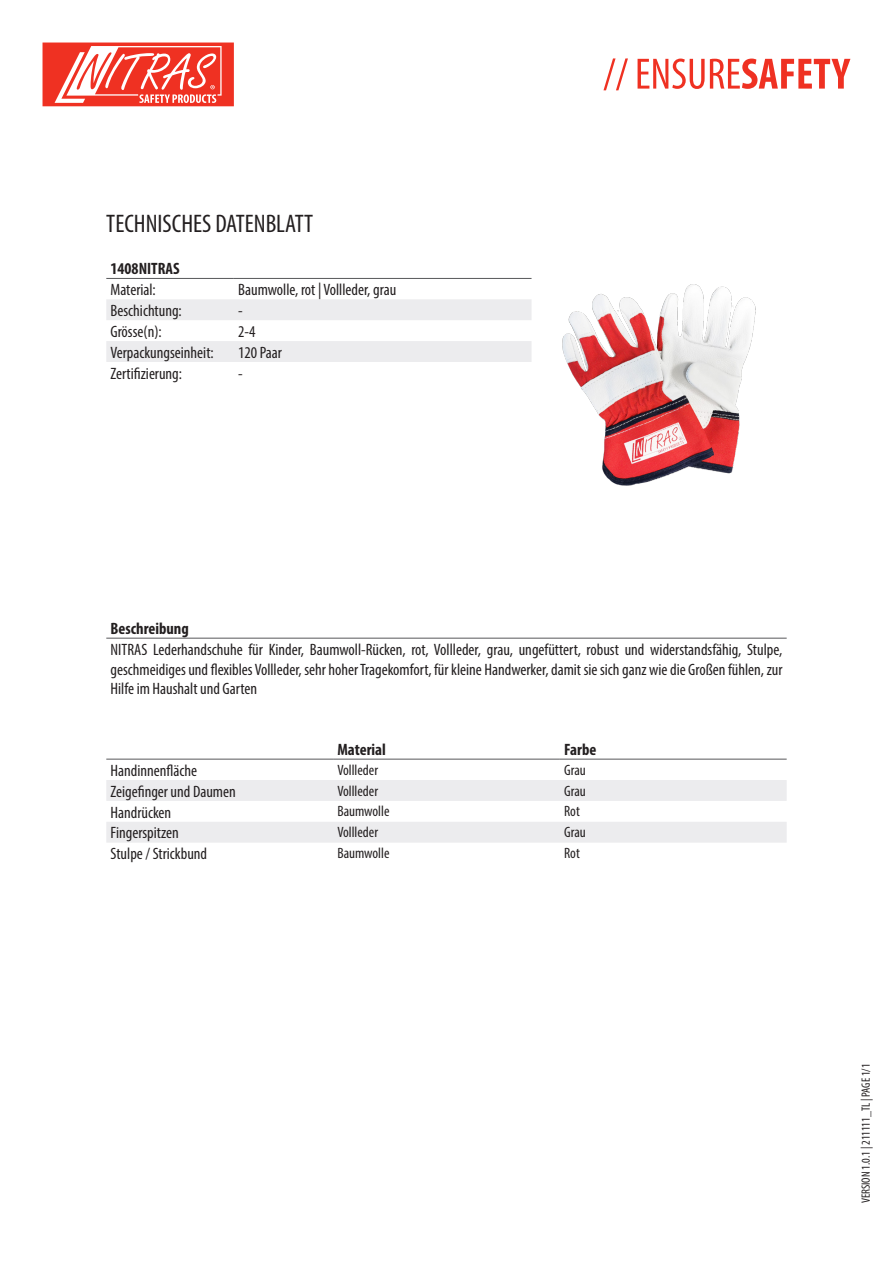
<style>
.page{position:relative;width:893px;height:1263px;background:#fff}
.page>*{position:absolute;margin:0;border:0;box-sizing:border-box;transform-origin:0 0}
.t1{font:condensed 25.5px "Myriad Pro";color:#231f20}
.t2{font:condensed 16.5px/19.8px "Myriad Pro";color:#231f20;text-align:justify}
.t3{font:700 condensed 16.5px "Myriad Pro";color:#231f20}
.t4{font:condensed 15px "Myriad Pro";color:#231f20}
.t5{font:condensed 12px "Myriad Pro";color:#231f20}
</style>
<div class="page">
<svg style="left:603px;top:58px;width:247px;height:32px"></svg>
<svg style="left:43px;top:43px;width:191px;height:63px"></svg>
<svg style="left:106px;top:299px;width:425px;height:63px"></svg>
<hr style="left:106px;top:278px;width:128px;height:1px;background:#57585a">
<hr style="left:234px;top:278px;width:297px;height:1px;background:#57585a">
<img style="left:531px;top:278px;width:225px;height:208px">
<hr style="left:106px;top:638px;width:681px;height:1px;background:#57585a">
<svg style="left:106px;top:780px;width:681px;height:63px"></svg>
<hr style="left:106px;top:759px;width:227px;height:1px;background:#57585a">
<hr style="left:333px;top:759px;width:227px;height:1px;background:#57585a">
<hr style="left:560px;top:759px;width:227px;height:1px;background:#57585a">
<p class="t1" style="left:106px;top:208px;width:208px">TECHNISCHES DATENBLATT</p>
<p class="t3" style="left:111px;top:258px;width:71px">1408NITRAS</p>
<p class="t2" style="left:111px;top:279px;width:47px">Material:</p>
<p class="t2" style="left:238px;top:279px;width:160px">Baumwolle, rot | Vollleder, grau</p>
<p class="t2" style="left:111px;top:300px;width:73px">Beschichtung:</p>
<p class="t2" style="left:238px;top:300px;width:6px">-</p>
<p class="t2" style="left:111px;top:321px;width:53px">Grösse(n):</p>
<p class="t2" style="left:238px;top:321px;width:19px">2-4</p>
<p class="t2" style="left:111px;top:342px;width:105px">Verpackungseinheit:</p>
<p class="t2" style="left:238px;top:342px;width:45px">120 Paar</p>
<p class="t2" style="left:111px;top:363px;width:73px">Zertifizierung:</p>
<p class="t2" style="left:238px;top:363px;width:6px">-</p>
<p class="t3" style="left:111px;top:618px;width:80px">Beschreibung</p>
<p class="t2" style="left:111px;top:639px;width:673px">NITRAS Lederhandschuhe für Kinder, Baumwoll-Rücken, rot, Vollleder, grau, ungefüttert, robust und widerstandsfähig, Stulpe, geschmeidiges und flexibles Vollleder, sehr hoher Tragekomfort, für kleine Handwerker, damit sie sich ganz wie die Großen fühlen, zur Hilfe im Haushalt und Garten</p>
<p class="t3" style="left:337px;top:739px;width:50px">Material</p>
<p class="t3" style="left:564px;top:739px;width:34px">Farbe</p>
<p class="t2" style="left:111px;top:760px;width:88px">Handinnenfläche</p>
<p class="t4" style="left:337px;top:761px;width:42px">Vollleder</p>
<p class="t4" style="left:564px;top:761px;width:23px">Grau</p>
<p class="t2" style="left:111px;top:781px;width:127px">Zeigefinger und Daumen</p>
<p class="t4" style="left:337px;top:781px;width:42px">Vollleder</p>
<p class="t4" style="left:564px;top:781px;width:23px">Grau</p>
<p class="t2" style="left:111px;top:802px;width:62px">Handrücken</p>
<p class="t4" style="left:337px;top:802px;width:54px">Baumwolle</p>
<p class="t4" style="left:564px;top:802px;width:17px">Rot</p>
<p class="t2" style="left:111px;top:823px;width:70px">Fingerspitzen</p>
<p class="t4" style="left:337px;top:823px;width:42px">Vollleder</p>
<p class="t4" style="left:564px;top:823px;width:23px">Grau</p>
<p class="t2" style="left:111px;top:844px;width:98px">Stulpe / Strickbund</p>
<p class="t4" style="left:337px;top:844px;width:54px">Baumwolle</p>
<p class="t4" style="left:564px;top:844px;width:17px">Rot</p>
<p class="t5" style="left:859px;top:1203px;width:141px;rotate:-90deg">VERSION 1.0.1 | 211111_TL | PAGE 1/1</p>
</div>
